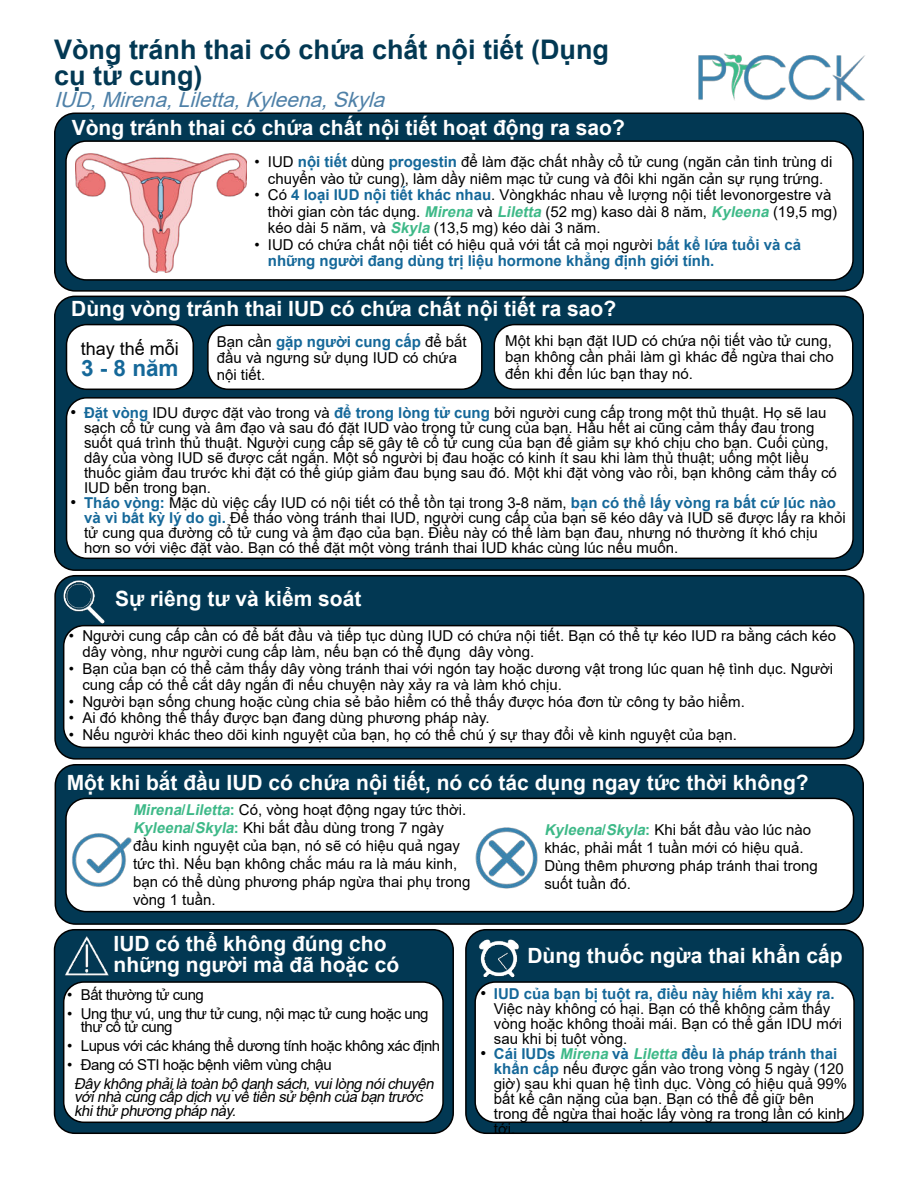
<style>
.page{position:relative;width:918px;height:1188px;background:#fff}
.page>*{position:absolute;margin:0;border:0;box-sizing:border-box;transform-origin:0 0}
.t1{font:700 27px/25.5px "Arial";color:#023853}
.t2{font:700 22.5px "Arial";color:#156899}
.t3{font:700 21px/21px "Arial";color:#fff}
.t4{font:italic 21px "Arial";color:#4f81a8}
.t5{font:18px "Arial";color:#000}
.t6{font:15px/15px "Arial";color:#000}
.t7{font:15px/13.5px "Arial";letter-spacing:-.03em;color:#000}
.t8{font:700 15px/16.5px "Arial";color:#156899}
.t9{font:italic 15px/13.5px "Arial";color:#000}
.s1{font-weight:700;color:#156899}
.s2{font-weight:700;font-style:italic;color:#3eb988}
.s3{font-weight:400;color:#000}
.s4{font-size:16.5px}
.s5{font-weight:700;color:#3eb988}
</style>
<div class="page">
<div style="left:55px;top:576px;width:809px;height:183px;background:#023853;border-radius:20px"></div>
<div style="left:54px;top:575px;width:810px;height:185px;border:2px solid #000;border-radius:20px"></div>
<div style="left:64px;top:626px;width:790px;height:121px;background:#fff;border-radius:20px"></div>
<div style="left:63px;top:625px;width:792px;height:123px;border:2px solid #000;border-radius:20px"></div>
<div style="left:466px;top:930px;width:397px;height:203px;background:#023853;border-radius:20px"></div>
<div style="left:465px;top:929px;width:399px;height:205px;border:2px solid #000;border-radius:20px"></div>
<div style="left:475px;top:982px;width:379px;height:140px;background:#fff;border-radius:20px"></div>
<div style="left:474px;top:981px;width:381px;height:142px;border:2px solid #000;border-radius:20px"></div>
<div style="left:55px;top:930px;width:398px;height:203px;background:#023853;border-radius:20px"></div>
<div style="left:54px;top:929px;width:400px;height:205px;border:2px solid #000;border-radius:20px"></div>
<div style="left:64px;top:982px;width:379px;height:140px;background:#fff;border-radius:20px"></div>
<div style="left:63px;top:981px;width:381px;height:142px;border:2px solid #000;border-radius:20px"></div>
<div style="left:55px;top:296px;width:808px;height:274px;background:#023853;border-radius:20px"></div>
<div style="left:54px;top:296px;width:810px;height:275px;border:2px solid #000;border-radius:20px"></div>
<div style="left:67px;top:398px;width:786px;height:160px;background:#fff;border-radius:20px"></div>
<div style="left:66px;top:397px;width:788px;height:162px;border:2px solid #000;border-radius:20px"></div>
<div style="left:55px;top:113px;width:808px;height:178px;background:#023853;border-radius:20px"></div>
<div style="left:54px;top:112px;width:810px;height:180px;border:2px solid #000;border-radius:20px"></div>
<img style="left:698px;top:53px;width:167px;height:48px">
<div style="left:67px;top:325px;width:126px;height:64px;background:#fff;border-radius:20px"></div>
<div style="left:66px;top:324px;width:128px;height:66px;border:2px solid #000;border-radius:20px"></div>
<div style="left:208px;top:325px;width:274px;height:64px;background:#fff;border-radius:20px"></div>
<div style="left:207px;top:325px;width:276px;height:65px;border:2px solid #000;border-radius:20px"></div>
<div style="left:494px;top:325px;width:359px;height:64px;background:#fff;border-radius:20px"></div>
<div style="left:494px;top:324px;width:360px;height:66px;border:2px solid #000;border-radius:20px"></div>
<div style="left:66px;top:141px;width:787px;height:139px;background:#fff;border-radius:20px"></div>
<div style="left:65px;top:140px;width:789px;height:141px;border:2px solid #000;border-radius:20px"></div>
<div style="left:55px;top:765px;width:808px;height:159px;background:#023853;border-radius:20px"></div>
<div style="left:55px;top:764px;width:809px;height:161px;border:2px solid #000;border-radius:20px"></div>
<div style="left:66px;top:798px;width:788px;height:114px;background:#fff;border-radius:20px"></div>
<div style="left:65px;top:798px;width:789px;height:114px;border:2px solid #000;border-radius:20px"></div>
<img style="left:62px;top:579px;width:47px;height:47px">
<img style="left:64px;top:934px;width:45px;height:42px">
<img style="left:478px;top:939px;width:41px;height:39px">
<img style="left:72px;top:833px;width:59px;height:54px">
<img style="left:75px;top:153px;width:172px;height:120px">
<img style="left:127px;top:174px;width:64px;height:60px">
<img style="left:475px;top:827px;width:63px;height:62px">
<h1 class="t1" style="left:54px;top:37px;width:557px">Vòng tránh thai có chứa chất nội tiết (Dụng cụ tử cung)</h1>
<h3 class="t4" style="left:54px;top:92px;width:337px">IUD,Mirena,Liletta,Kyleena,Skyla</h3>
<h3 class="t3" style="left:72px;top:117px;width:555px">Vòng tránh thai có chứa chất nội tiết hoạt động ra sao?</h3>
<p class="t6" style="left:254px;top:155px;width:579px;line-height:16.5px;text-align:center">• IUD <span class="s1">nội tiết</span> dùng <span class="s1">progestin</span> để làm đặc chất nhầy cổ tử cung (ngăn cản tinh trùng di chuyển vào tử cung), làm dầy niêm mạc tử cung và đôi khi ngăn cản sự rụng trứng.</p>
<p class="t6" style="left:268px;top:188px;width:571px;line-height:16.5px;text-indent:-13px">• Có <span class="s1">4 loại IUD nội tiết khác nhau</span>. Vòngkhác nhau về lượng nội tiết levonorgestre và thời gian còn tác dụng. <span class="s2">Mirena</span> và <span class="s2">Liletta</span> (52 mg) kaso dài 8 năm, <span class="s2">Kyleena</span> (19,5 mg) kéo dài 5 năm, và <span class="s2">Skyla</span> (13,5 mg) kéo dài 3 năm.</p>
<p class="t8" style="left:268px;top:237px;width:535px;text-indent:-14px"><span class="s3">• IUD có chứa chất nội tiết có hiệu quả với tất cả mọi người</span> bất kể lứa tuổi và cả những người đang dùng trị liệu hormone khẳng định giới tính.</p>
<h3 class="t3" style="left:71px;top:299px;width:546px">Dùng vòng tránh thai IUD có chứa chất nội tiết ra sao?</h3>
<p class="t5" style="left:81px;top:336px;width:100px">thay thế mỗi</p>
<p class="t6" style="left:217px;top:333px;width:251px;line-height:16.5px">Bạn cần <span class="s1">gặp người cung cấp</span> để bắt đầu và ngưng sử dụng IUD có chứa nội tiết.</p>
<p class="t6" style="left:505px;top:332px;width:330px;line-height:16.5px;text-align:justify">Một khi bạn đặt IUD có chứa nội tiết vào tử cung, bạn không cần phải làm gì khác để ngừa thai cho đến khi đến lúc bạn thay nó.</p>
<h2 class="t2" style="left:81px;top:352px;width:99px">3 - 8 năm</h2>
<p class="t6" style="left:84px;top:405px;width:754px;text-indent:-14px"><span class="s4">•</span> <span class="s1">Đặt vòng</span> IDU được đặt vào trong và <span class="s1">để trong lòng tử cung</span> bởi người cung cấp trong một thủ thuật. Họ sẽ lau sạch cổ tử cung và âm đạo và sau đó đặt IUD vào trong tử cung của bạn. Hầu hết ai cũng cảm thấy đau trong suốt quá trình thủ thuật. Người cung cấp sẽ gây tê cổ tử cung của bạn để giảm sự khó chịu cho bạn. Cuối cùng, dây của vòng IUD sẽ được cắt ngắn. Một số người bị đau hoặc có kinh ít sau khi làm thủ thuật; uống một liều thuốc giảm đau trước khi đặt có thể giúp giảm đau bụng sau đó. Một khi đặt vòng vào rồi, bạn không cảm thấy có IUD bên trong bạn.</p>
<p class="t6" style="left:84px;top:495px;width:763px;text-indent:-13px"><span class="s4">•</span> <span class="s1">Tháo vòng:</span> Mặc dù việc cấy IUD có nội tiết có thể tồn tại trong 3-8 năm, <span class="s1">bạn có thể lấy vòng ra bất cứ lúc nào và vì bất kỳ lý do gì.</span> Để tháo vòng tránh thai IUD, người cung cấp của bạn sẽ kéo dây và IUD sẽ được lấy ra khỏi tử cung qua đường cổ tử cung và âm đạo của bạn. Điều này có thể làm bạn đau, nhưng nó thường ít khó chịu hơn so với việc đặt vào. Bạn có thể đặt một vòng tránh thai IUD khác cùng lúc nếu muốn.</p>
<h3 class="t3" style="left:115px;top:589px;width:248px">Sự riêng tư và kiểm soát</h3>
<p class="t6" style="left:82px;top:629px;width:755px;line-height:16.5px;text-indent:-14px">• Người cung cấp cần có để bắt đầu và tiếp tục dùng IUD có chứa nội tiết. Bạn có thể tự kéo IUD ra bằng cách kéo dây vòng, như người cung cấp làm, nếu bạn có thể đụng dây vòng.</p>
<p class="t6" style="left:82px;top:662px;width:752px;line-height:16.5px;text-indent:-14px">• Bạn của bạn có thể cảm thấy dây vòng tránh thai với ngón tay hoặc dương vật trong lúc quan hệ tình dục. Người cung cấp có thể cắt dây ngắn đi nếu chuyện này xảy ra và làm khó chịu.</p>
<p class="t6" style="left:69px;top:695px;width:677px">• Người bạn sống chung hoặc cùng chia sẻ bảo hiểm có thể thấy được hóa đơn từ công ty bảo hiểm.</p>
<p class="t6" style="left:69px;top:712px;width:422px">• Ai đó không thể thấy được bạn đang dùng phương pháp này.</p>
<p class="t6" style="left:69px;top:728px;width:669px">• Nếu người khác theo dõi kinh nguyệt của bạn, họ có thể chú ý sự thay đổi về kinh nguyệt của bạn.</p>
<h3 class="t3" style="left:67px;top:772px;width:743px">Một khi bắt đầu IUD có chứa nội tiết, nó có tác dụng ngay tức thời không?</h3>
<p class="t6" style="left:133px;top:800px;width:339px;line-height:18px"><span class="s2">Mirena</span><span class="s5">/</span><span class="s2">Liletta</span><span class="s5">:</span> Có, vòng hoạt động ngay tức thời.<br><span class="s2">Kyleena</span><span class="s5">/</span><span class="s2">Skyla</span><span class="s5">:</span> Khi bắt đầu dùng trong 7 ngày đầu kinh nguyệt của bạn, nó sẽ có hiệu quả ngay tức thì. Nếu bạn không chắc máu ra là máu kinh, bạn có thể dùng phương pháp ngừa thai phụ trong vòng 1 tuần.</p>
<p class="t6" style="left:544px;top:821px;width:275px;line-height:18px"><span class="s2">Kyleena</span><span class="s5">/</span><span class="s2">Skyla</span><span class="s5">:</span> Khi bắt đầu vào lúc nào khác, phải mất 1 tuần mới có hiệu quả.<br>Dùng thêm phương pháp tránh thai trong suốt tuần đó.</p>
<h3 class="t3" style="left:114px;top:934px;width:287px">IUD có thể không đúng cho những người mà đã hoặc có</h3>
<h3 class="t3" style="left:527px;top:946px;width:317px">Dùng thuốc ngừa thai khẩn cấp</h3>
<p class="t7" style="left:67px;top:989px;width:138px">• Bất thường tử cung</p>
<p class="t7" style="left:81px;top:1008px;width:349px;text-indent:-14px">• Ung thư vú, ung thư tử cung, nội mạc tử cung hoặc ung thư cổ tử cung</p>
<p class="t7" style="left:67px;top:1040px;width:374px">• Lupus với các kháng thể dương tính hoặc không xác định</p>
<p class="t7" style="left:67px;top:1059px;width:266px">• Đang có STI hoặc bệnh viêm vùng chậu</p>
<p class="t9" style="left:74px;top:1077px;width:365px">Đâykhông phảilà toàn bộ danh sách,vuilòng nóichuyện vớinhà cung cấp dịch vụ về tiền sử bệnh của bạn trước khithử phương pháp này.</p>
<p class="t6" style="left:494px;top:986px;width:350px;text-indent:-13px"><span class="s4">•</span> <span class="s1">IUD của bạn bị tuột ra, điều này hiếm khi xảy ra.<br></span>Việc này không có hại. Bạn có thể không cảm thấy vòng hoặc không thoải mái. Bạn có thể gắn IDU mới sau khi bị tuột vòng.</p>
<p class="t6" style="left:494px;top:1046px;width:355px;text-indent:-14px"><span class="s4">•</span> <span class="s1">Cái IUDs</span> <span class="s2">Mirena</span> <span class="s1">và</span> <span class="s2">Liletta</span> <span class="s1">đều là pháp tránh thai khẩn cấp</span> nếu được gắn vào trong vòng 5 ngày (120 giờ) sau khi quan hệ tình dục. Vòng có hiệu quả 99% bất kể cân nặng của bạn. Bạn có thể để giữ bên trong để ngừa thai hoặc lấy vòng ra trong lần có kinh tới.</p>
</div>
